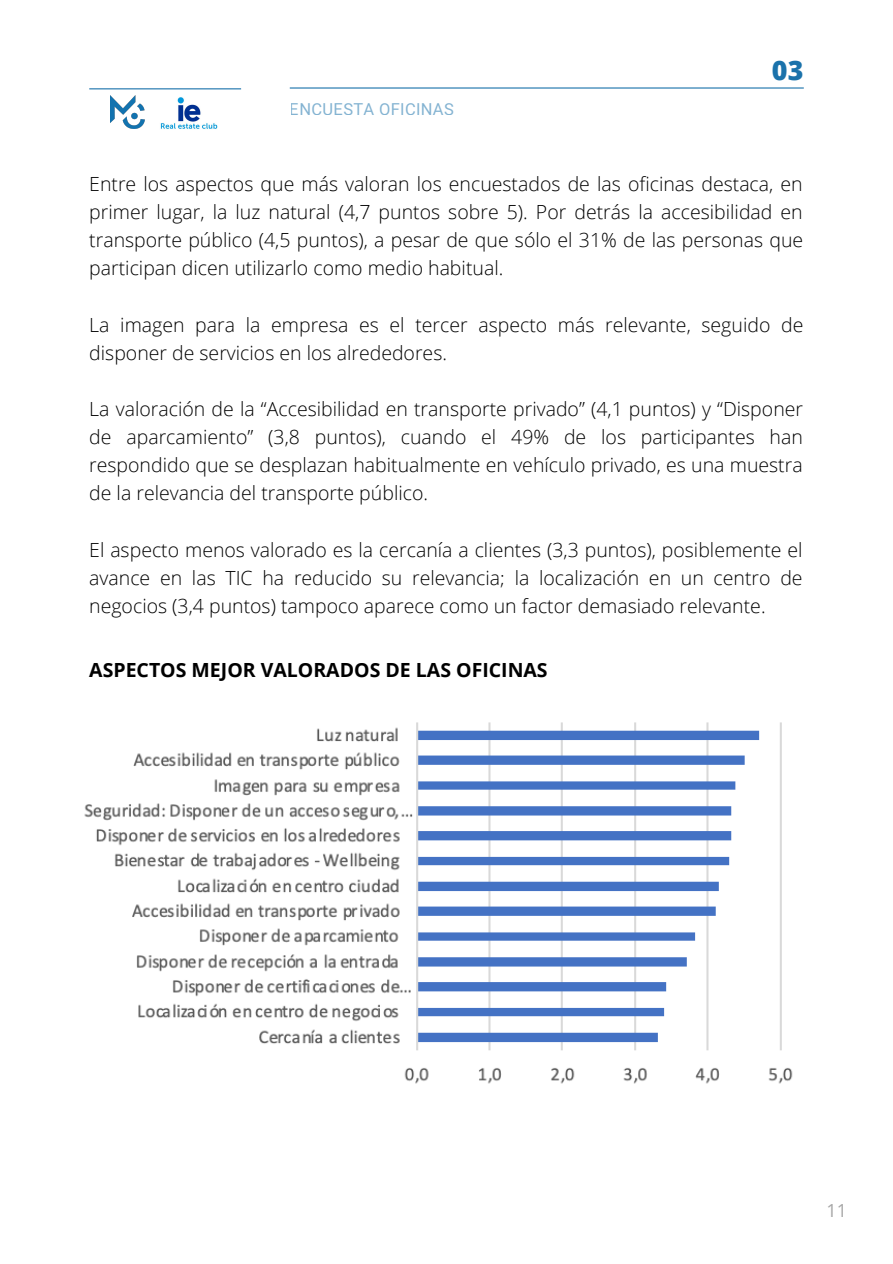
<style>
.page{position:relative;width:893px;height:1264px;background:#fff}
.page>*{position:absolute;margin:0;border:0;box-sizing:border-box;transform-origin:0 0}
.t1{font:800 26.85px "Open Sans";color:#1a72ab}
.t2{font:300 19.5px/28px "Open Sans";color:#000;text-align:justify}
.t3{font:700 19.5px "Open Sans";color:#000}
.t4{font:18px "Open Sans";color:#a6a6a6}
.t5{font:16.5px "Roboto";letter-spacing:.02em;color:#1a72ab}
</style>
<div class="page">
<hr style="left:290px;top:87px;width:513px;height:2px;background:#1a72ab">
<hr style="left:89px;top:88px;width:152px;height:1px;background:#1a72ab">
<img style="left:84px;top:722px;width:709px;height:362px">
<img style="left:110px;top:95px;width:34px;height:34px">
<img style="left:160px;top:97px;width:58px;height:32px">
<p class="t5" style="left:290px;top:99px;width:165px">ENCUESTA OFICINAS</p>
<h1 class="t1" style="left:771px;top:51px;width:33px">03</h1>
<p class="t2" style="left:89px;top:169px;width:715px">Entre los aspectos que más valoran los encuestados de las oficinas destaca, en primer lugar, la luz natural (4,7 puntos sobre 5). Por detrás la accesibilidad en transporte público (4,5 puntos), a pesar de que sólo el 31% de las personas que participan dicen utilizarlo como medio habitual.</p>
<p class="t2" style="left:89px;top:310px;width:715px">La imagen para la empresa es el tercer aspecto más relevante, seguido de disponer de servicios en los alrededores.</p>
<p class="t2" style="left:89px;top:394px;width:715px">La valoración de la “Accesibilidad en transporte privado” (4,1 puntos) y “Disponer de aparcamiento” (3,8 puntos), cuando el 49% de los participantes han respondido que se desplazan habitualmente en vehículo privado, es una muestra de la relevancia del transporte público.</p>
<p class="t2" style="left:89px;top:535px;width:714px">El aspecto menos valorado es la cercanía a clientes (3,3 puntos), posiblemente el avance en las TIC ha reducido su relevancia; la localización en un centro de negocios (3,4 puntos) tampoco aparece como un factor demasiado relevante.</p>
<p class="t3" style="left:89px;top:655px;width:460px">ASPECTOS MEJOR VALORADOS DE LAS OFICINAS</p>
<p class="t4" style="left:826px;top:1198px;width:22px">11</p>
</div>
